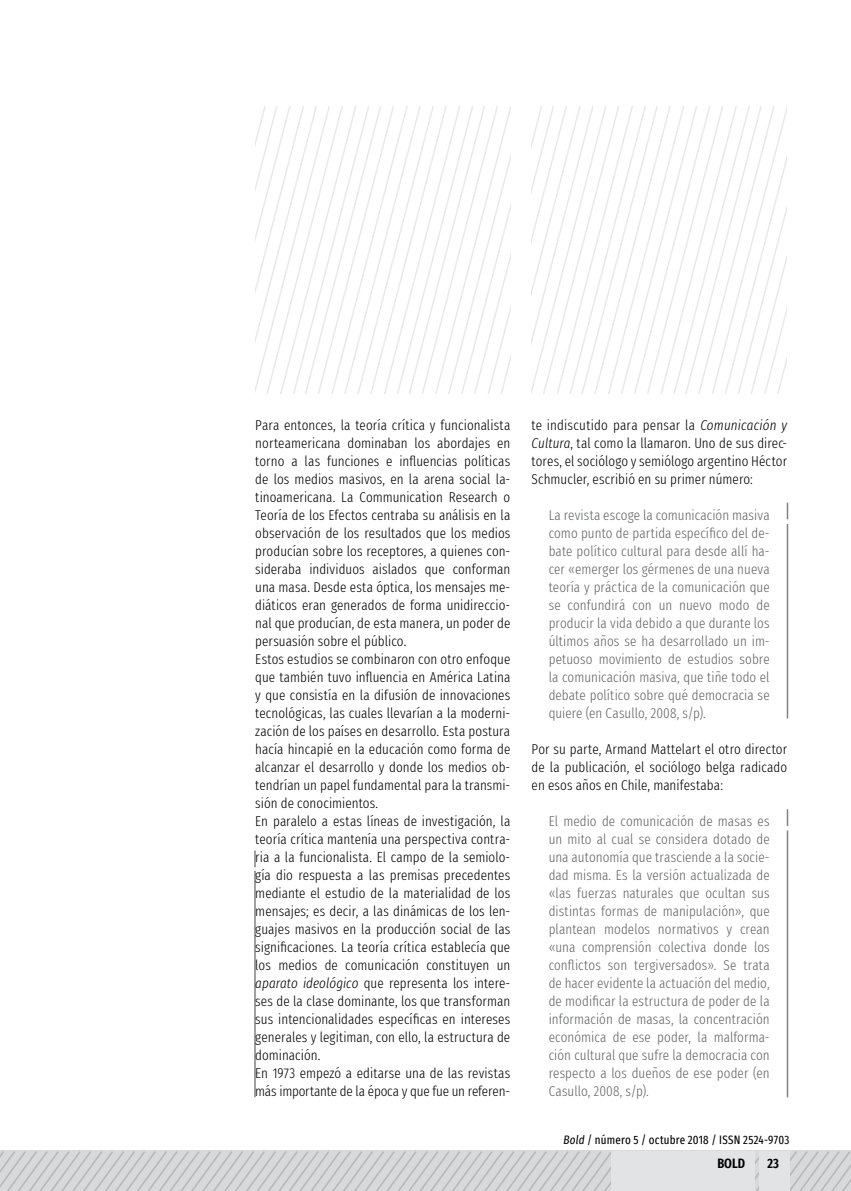
<style>
.page{position:relative;width:851px;height:1191px;background:#fff}
.page>*{position:absolute;margin:0;border:0;box-sizing:border-box;transform-origin:0 0}
.t1{font:300 extra-condensed 14.25px/18px "Fira Sans";letter-spacing:.005em;color:#000;text-align:justify}
.t2{font:300 extra-condensed 14.25px/18px "Fira Sans";letter-spacing:.005em;color:#636466;text-align:justify}
.t3{font:600 extra-condensed 13.5px "Fira Sans";color:#000}
.t4{font:extra-condensed 12px "Fira Sans";letter-spacing:.015em;color:#000}
.s1{font-style:italic}
</style>
<div class="page">
<svg style="left:531px;top:106px;width:255px;height:287px"></svg>
<svg style="left:255px;top:106px;width:255px;height:287px"></svg>
<hr style="left:254px;top:870px;width:2px;height:227px;background:#808285">
<svg style="left:254px;top:850px;width:2px;height:17px"></svg>
<svg style="left:0;top:1150px;width:850px;height:41px;fill:#d8d9da"></svg>
<div style="left:759px;top:1151px;width:31px;height:40px;background:#e2e3e4"></div>
<div style="left:611px;top:1151px;width:143px;height:40px;background:#e2e3e4"></div>
<hr style="left:786px;top:524px;width:2px;height:194px;background:#808285">
<svg style="left:786px;top:502px;width:2px;height:17px"></svg>
<hr style="left:786px;top:830px;width:2px;height:267px;background:#808285">
<svg style="left:786px;top:809px;width:2px;height:17px"></svg>
<p class="t1" style="left:255px;top:416px;width:256px;text-align:left">Para entonces, la teoría crítica y funcionalista norteamericana dominaban los abordajes en torno a las funciones e influencias políticas de los medios masivos, en la arena social la&shy;tinoamericana. La Communication Research o Teoría de los Efectos centraba su análisis en la observación de los resultados que los medios producían sobre los receptores, a quienes con&shy;sideraba individuos aislados que conforman una masa. Desde esta óptica, los mensajes me&shy;diáticos eran generados de forma unidireccio&shy;nal que producían, de esta manera, un poder de persuasión sobre el público.<br>Estos estudios se combinaron con otro enfoque que también tuvo influencia en América Latina y que consistía en la difusión de innovaciones tecnológicas, las cuales llevarían a la moderni&shy;zación de los países en desarrollo. Esta postura hacía hincapié en la educación como forma de alcanzar el desarrollo y donde los medios ob&shy;tendrían un papel fundamental para la transmi&shy;sión de conocimientos.<br>En paralelo a estas líneas de investigación, la teoría crítica mantenía una perspectiva contra&shy;ria a la funcionalista. El campo de la semiolo&shy;gía dio respuesta a las premisas precedentes mediante el estudio de la materialidad de los mensajes; es decir, a las dinámicas de los len&shy;guajes masivos en la producción social de las significaciones. La teoría crítica establecía que los medios de comunicación constituyen un <span class="s1">aparato ideológico</span> que representa los intere&shy;ses de la clase dominante, los que transforman sus intencionalidades específicas en intereses generales y legitiman, con ello, la estructura de dominación.<br>En 1973 empezó a editarse una de las revistas más importante de la época y que fue un referen-</p>
<p class="t1" style="left:531px;top:416px;width:257px">te indiscutido para pensar la <span class="s1">Comunicación y Cultura</span>, tal como la llamaron. Uno de sus direc&shy;tores, el sociólogo y semiólogo argentino Héctor Schmucler, escribió en su primer número:</p>
<p class="t2" style="left:548px;top:506px;width:222px">La revista escoge la comunicación masiva como punto de partida específico del de&shy;bate político cultural para desde allí ha&shy;cer «emerger los gérmenes de una nueva teoría y práctica de la comunicación que se confundirá con un nuevo modo de producir la vida debido a que durante los últimos años se ha desarrollado un im&shy;petuoso movimiento de estudios sobre la comunicación masiva, que tiñe todo el debate político sobre qué democracia se quiere (en Casullo, 2008, s/p).</p>
<p class="t1" style="left:531px;top:740px;width:257px">Por su parte, Armand Mattelart el otro director de la publicación, el sociólogo belga radicado en esos años en Chile, manifestaba:</p>
<p class="t2" style="left:548px;top:812px;width:222px">El medio de comunicación de masas es un mito al cual se considera dotado de una autonomía que trasciende a la socie&shy;dad misma. Es la versión actualizada de «las fuerzas naturales que ocultan sus distintas formas de manipulación», que plantean modelos normativos y crean «una comprensión colectiva donde los conflictos son tergiversados». Se trata de hacer evidente la actuación del medio, de modificar la estructura de poder de la información de masas, la concentración económica de ese poder, la malforma&shy;ción cultural que sufre la democracia con respecto a los dueños de ese poder (en Casullo, 2008, s/p).</p>
<p class="t4" style="left:563px;top:1130px;width:227px"><span class="s1">Bold</span> / número 5 / octubre 2018 / issn 2524-9703</p>
<p class="t3" style="left:717px;top:1152px;width:29px">BOLD</p>
<p class="t3" style="left:767px;top:1152px;width:13px">23</p>
</div>
